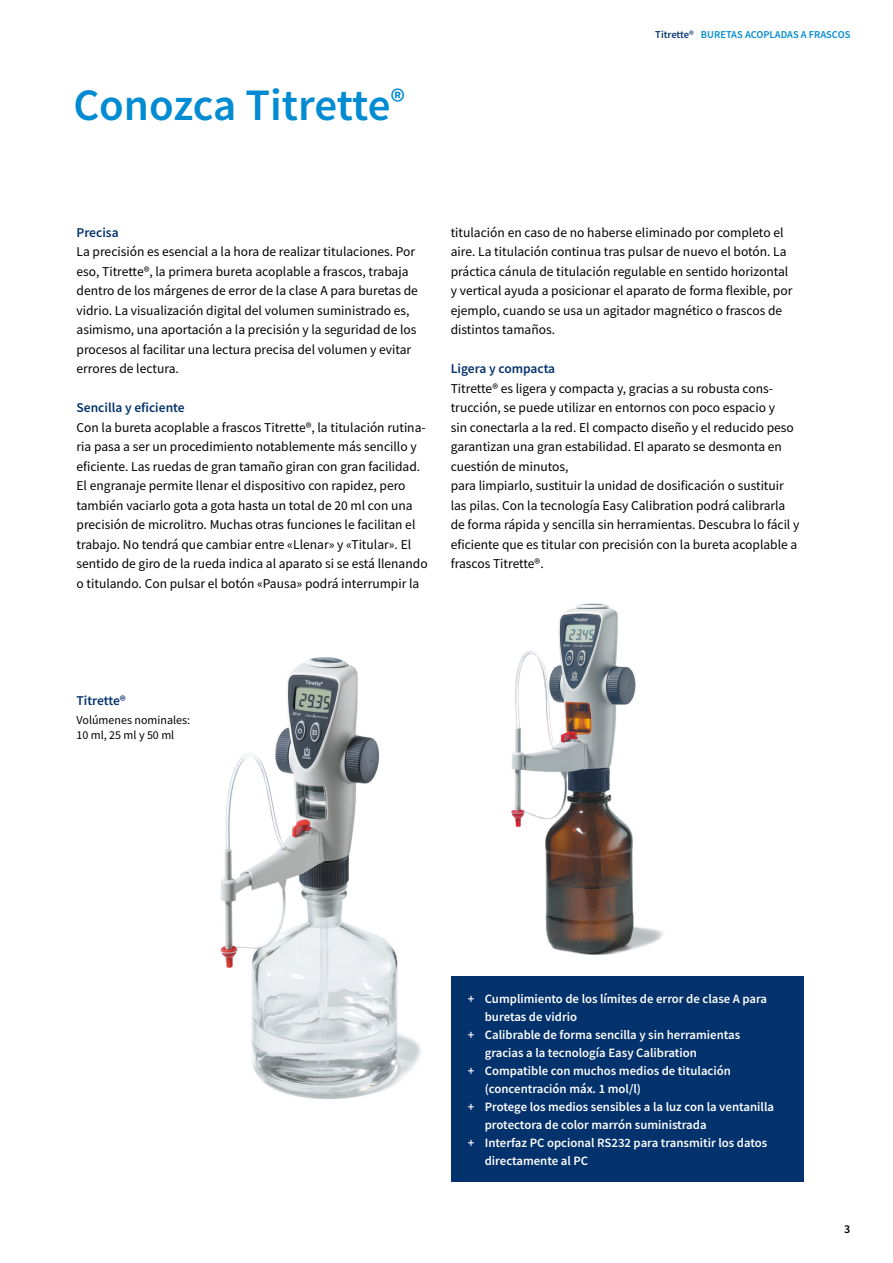
<style>
.page{position:relative;width:893px;height:1263px;background:#fff}
.page>*{position:absolute;margin:0;border:0;box-sizing:border-box;transform-origin:0 0}
.t1{font:600 45px "Source Sans Pro";letter-spacing:-.01em;color:#008bd2}
.t2{font:13.5px/19.5px "Source Sans Pro";color:#000}
.t3{font:600 13.5px "Source Sans Pro";color:#03326c}
.t4{font:600 12.75px "Source Sans Pro";color:#fff}
.t5{font:12px/15px "Source Sans Pro";color:#000}
.t6{font:600 12px "Source Sans Pro";color:#000}
.t7{font:600 10.5px "Source Sans Pro";color:#008bd2}
.s1{color:#03326c}
</style>
<div class="page">
<img style="left:220px;top:657px;width:201px;height:443px">
<img style="left:511px;top:603px;width:152px;height:352px">
<div style="left:451px;top:976px;width:353px;height:206px;background:#03326c"></div>
<h1 class="t1" style="left:73px;top:75px;width:333px">Conozca Titrette<sup>®</sup></h1>
<p class="t7" style="left:655px;top:27px;width:197px"><span class="s1">Titrette®</span> BURETAS ACOPLADAS A FRASCOS</p>
<p class="t3" style="left:77px;top:223px;width:44px">Precisa</p>
<p class="t2" style="left:77px;top:242px;width:343px">La precisión es esencial a la hora de realizar titulaciones. Por eso, Titrette®, la primera bureta acoplable a frascos, trabaja dentro de los márgenes de error de la clase A para buretas de vidrio. La visualización digital del volumen suministrado es, asimismo, una aportación a la precisión y la seguridad de los procesos al facilitar una lectura precisa del volumen y evitar errores de lectura.</p>
<p class="t3" style="left:77px;top:399px;width:110px">Sencilla y eficiente</p>
<p class="t2" style="left:77px;top:417px;width:353px">Con la bureta acoplable a frascos Titrette®, la titulación rutina&shy;ria pasa a ser un procedimiento notablemente más sencillo y eficiente. Las ruedas de gran tamaño giran con gran facilidad.<br>El engranaje permite llenar el dispositivo con rapidez, pero también vaciarlo gota a gota hasta un total de 20 ml con una precisión de microlitro. Muchas otras funciones le facilitan el trabajo. No tendrá que cambiar entre «Llenar» y «Titular». El sentido de giro de la rueda indica al aparato si se está llenando o titulando. Con pulsar el botón «Pausa» podrá interrumpir la</p>
<p class="t2" style="left:451px;top:222px;width:343px">titulación en caso de no haberse eliminado por completo el aire. La titulación continua tras pulsar de nuevo el botón. La práctica cánula de titulación regulable en sentido horizontal y vertical ayuda a posicionar el aparato de forma flexible, por ejemplo, cuando se usa un agitador magnético o frascos de distintos tamaños.</p>
<p class="t3" style="left:451px;top:360px;width:106px">Ligera y compacta</p>
<p class="t2" style="left:451px;top:378px;width:350px">Titrette® es ligera y compacta y, gracias a su robusta cons&shy;trucción, se puede utilizar en entornos con poco espacio y<br>sin conectarla a la red. El compacto diseño y el reducido peso garantizan una gran estabilidad. El aparato se desmonta en cuestión de minutos,<br>para limpiarlo, sustituir la unidad de dosificación o sustituir las pilas. Con la tecnología Easy Calibration podrá calibrarla de forma rápida y sencilla sin herramientas. Descubra lo fácil y eficiente que es titular con precisión con la bureta acoplable a frascos Titrette®.</p>
<p class="t3" style="left:77px;top:691px;width:51px">Titrette®</p>
<p class="t5" style="left:77px;top:712px;width:115px">Volúmenes nominales:<br>10 ml, 25 ml y 50 ml</p>
<p class="t4" style="left:468px;top:990px;width:301px">+ Cumplimiento de los límites de error de clase A para</p>
<p class="t4" style="left:485px;top:1008px;width:94px">buretas de vidrio</p>
<p class="t4" style="left:468px;top:1026px;width:274px">+ Calibrable de forma sencilla y sin herramientas</p>
<p class="t4" style="left:485px;top:1044px;width:214px">gracias a la tecnología Easy Calibration</p>
<p class="t4" style="left:468px;top:1062px;width:265px">+ Compatible con muchos medios de titulación</p>
<p class="t4" style="left:485px;top:1080px;width:158px">(concentración máx. 1 mol/l)</p>
<p class="t4" style="left:468px;top:1098px;width:308px">+ Protege los medios sensibles a la luz con la ventanilla</p>
<p class="t4" style="left:485px;top:1116px;width:223px">protectora de color marrón suministrada</p>
<p class="t4" style="left:468px;top:1134px;width:301px">+ Interfaz PC opcional RS232 para transmitir los datos</p>
<p class="t4" style="left:485px;top:1152px;width:105px">directamente al PC</p>
<p class="t6" style="left:844px;top:1221px;width:8px">3</p>
</div>
